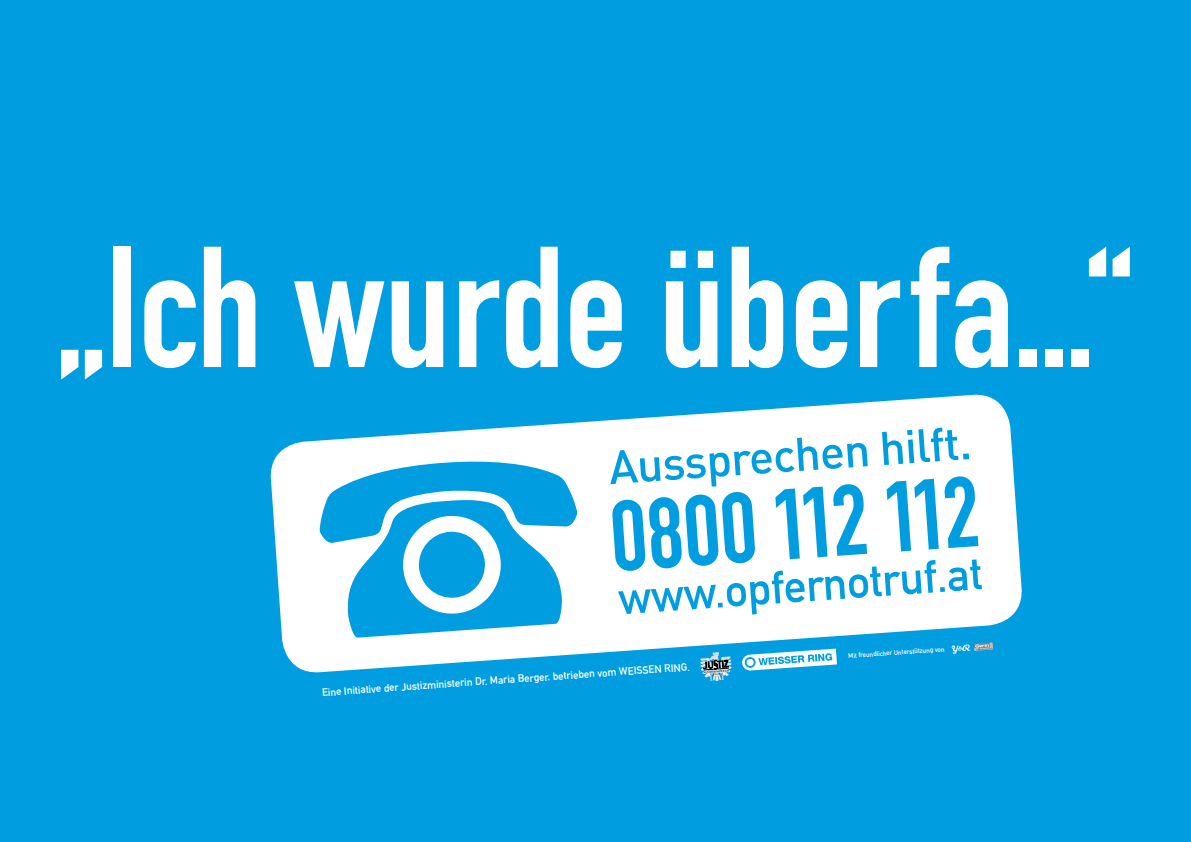
<style>
.page{position:relative;width:1191px;height:842px;background:#009ee0}
.page>*{position:absolute;margin:0;border:0;box-sizing:border-box;transform-origin:0 0}
.t1{font:169px "DIN Engschrift";color:#fff}
.t2{font:10.6px "DIN Mittelschrift";color:#fff}
.t3{font:6.6px "DIN Mittelschrift";color:#fff}
</style>
<div class="page">
<svg style="left:270px;top:394px;width:752px;height:281px;fill:#fff"></svg>
<svg style="left:319px;top:460px;width:258px;height:178px"></svg>
<svg style="left:610px;top:428px;width:372px;height:186px"></svg>
<h1 class="t1" style="left:58px;top:209px;width:1076px">„Ich wurde überfa...“</h1>
<p class="t2" style="left:322px;top:686px;width:370px;rotate:-4deg">Eine Initiative der Justizministerin Dr. Maria Berger, betrieben vom Wei ssen Ring.</p>
<p class="t3" style="left:848px;top:652px;width:99px;rotate:-4deg">Mit freundlicher Unterstützung von</p>
</div>
